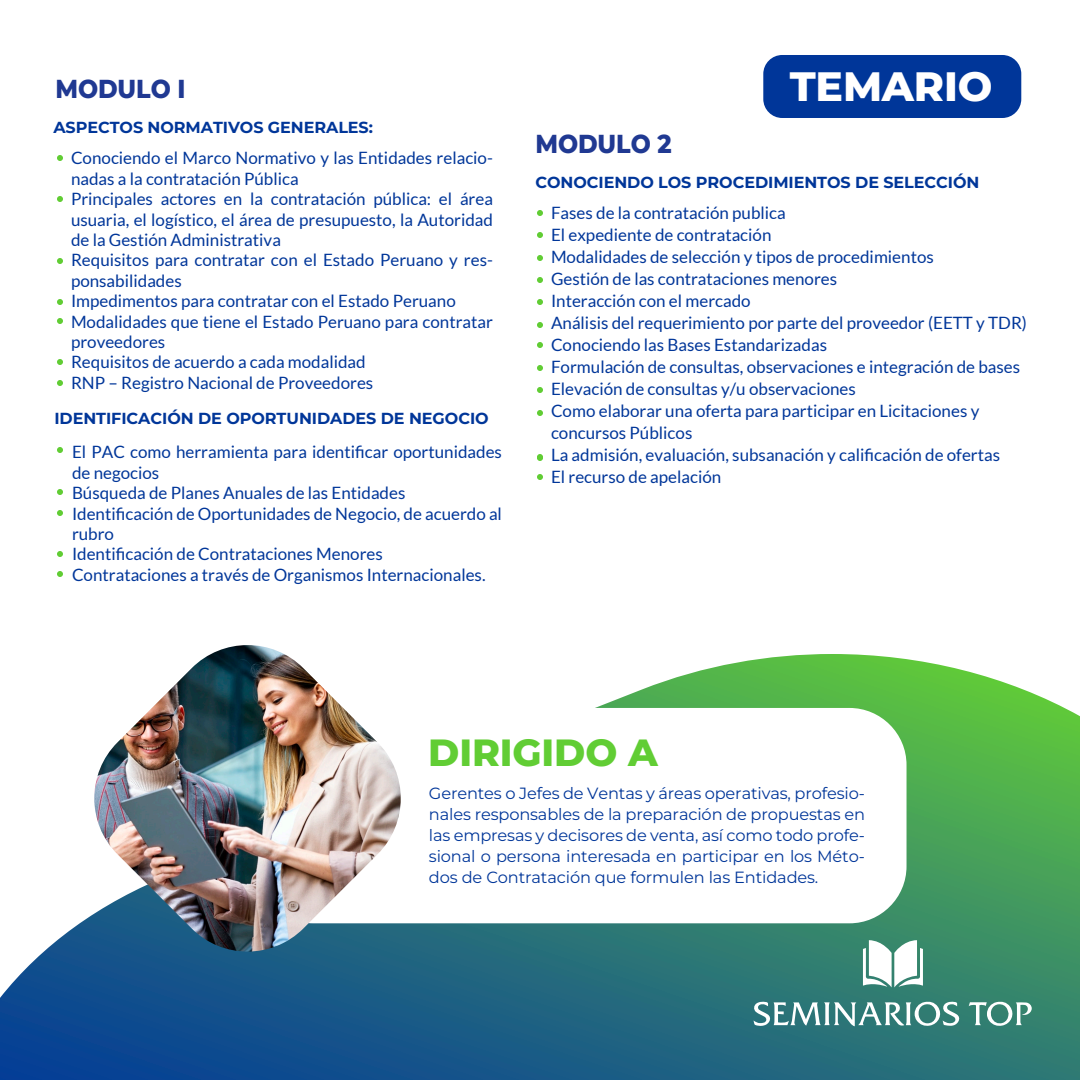
<style>
.page{position:relative;width:1080px;height:1080px;background:#fff}
.page>*{position:absolute;margin:0;border:0;box-sizing:border-box;transform-origin:0 0}
.t1{font:800 41px "Montserrat";letter-spacing:-.005em;color:#fff}
.t2{font:800 37.9px "Montserrat";letter-spacing:-.005em;color:#61cd34}
.t3{font:800 26px "Montserrat";letter-spacing:-.005em;color:#203992;scale:.91 1}
.t4{font:17px/20.4px "Lato";color:#003699}
.t5{font:16.2px/21px "Montserrat";letter-spacing:-.01em;color:#003699;text-align:justify}
.t6{font:700 16px "Montserrat";letter-spacing:-.005em;color:#003699}
</style>
<div class="page">
<svg style="left:0;top:654px;width:1080px;height:426px"></svg>
<svg style="left:969px;top:976px;width:65px;height:50px;background:#529682"></svg>
<svg style="left:753px;top:915px;width:209px;height:111px;background:#549587"></svg>
<div style="left:256px;top:708px;width:651px;height:215px;background:#fff;border-radius:57px"></div>
<img style="left:87px;top:645px;width:319px;height:308px">
<svg style="left:57px;top:155px;width:6px;height:6px"></svg>
<svg style="left:57px;top:196px;width:6px;height:6px"></svg>
<svg style="left:57px;top:258px;width:6px;height:6px"></svg>
<svg style="left:57px;top:318px;width:6px;height:6px"></svg>
<svg style="left:57px;top:359px;width:6px;height:6px"></svg>
<svg style="left:57px;top:380px;width:6px;height:6px"></svg>
<svg style="left:57px;top:447px;width:6px;height:6px"></svg>
<svg style="left:57px;top:489px;width:6px;height:6px"></svg>
<svg style="left:57px;top:510px;width:6px;height:6px"></svg>
<svg style="left:57px;top:551px;width:6px;height:6px"></svg>
<svg style="left:57px;top:571px;width:6px;height:6px"></svg>
<svg style="left:57px;top:299px;width:6px;height:6px"></svg>
<svg style="left:537px;top:210px;width:6px;height:6px"></svg>
<svg style="left:537px;top:255px;width:6px;height:6px"></svg>
<svg style="left:537px;top:277px;width:6px;height:6px"></svg>
<svg style="left:537px;top:299px;width:6px;height:6px"></svg>
<svg style="left:537px;top:232px;width:6px;height:6px"></svg>
<svg style="left:537px;top:322px;width:6px;height:6px"></svg>
<svg style="left:537px;top:365px;width:6px;height:6px"></svg>
<svg style="left:537px;top:387px;width:6px;height:6px"></svg>
<svg style="left:537px;top:454px;width:6px;height:7px"></svg>
<svg style="left:537px;top:474px;width:6px;height:6px"></svg>
<svg style="left:537px;top:410px;width:6px;height:6px"></svg>
<svg style="left:537px;top:342px;width:6px;height:6px"></svg>
<div style="left:763px;top:55px;width:258px;height:63px;background:#003699;border-radius:19px"></div>
<h3 class="t3" style="left:55px;top:70px;width:145px">MODULO I</h3>
<p class="t6" style="left:53px;top:115px;width:321px">ASPECTOS NORMATIVOS GENERALES:</p>
<p class="t4" style="left:71px;top:148px;width:424px">Conociendo el Marco Normativo y las Entidades relacio&shy;nadas a la contratación Pública<br>Principales actores en la contratación pública: el área usuaria, el logístico, el área de presupuesto, la Autoridad de la Gestión Administrativa<br>Requisitos para contratar con el Estado Peruano y res&shy;ponsabilidades<br>Impedimentos para contratar con el Estado Peruano Modalidades que tiene el Estado Peruano para contratar proveedores<br>Requisitos de acuerdo a cada modalidad<br>RNP – Registro Nacional de Proveedores</p>
<p class="t6" style="left:54px;top:406px;width:436px">IDENTIFICACIÓN DE OPORTUNIDADES DE NEGOCIO</p>
<p class="t4" style="left:72px;top:442px;width:432px">El PAC como herramienta para identificar oportunidades de negocios<br>Búsqueda de Planes Anuales de las Entidades Identificación de Oportunidades de Negocio, de acuerdo al rubro<br>Identificación de Contrataciones Menores<br>Contrataciones a través de Organismos Internacionales.</p>
<h3 class="t3" style="left:535px;top:125px;width:151px">MODULO 2</h3>
<h1 class="t1" style="left:790px;top:56px;width:204px">TEMARIO</h1>
<p class="t6" style="left:535px;top:170px;width:446px">CONOCIENDO LOS PROCEDIMIENTOS DE SELECCIÓN</p>
<p class="t4" style="left:551px;top:202px;width:478px;line-height:22px">Fases de la contratación publica<br>El expediente de contratación<br>Modalidades de selección y tipos de procedimientos<br>Gestión de las contrataciones menores<br>Interacción con el mercado<br>Análisis del requerimiento por parte del proveedor (EETT y TDR)<br>Conociendo las Bases Estandarizadas<br>Formulación de consultas, observaciones e integración de bases Elevación de consultas y/u observaciones<br>Como elaborar una oferta para participar en Licitaciones y concursos Públicos<br>La admisión, evaluación, subsanación y calificación de ofertas<br>El recurso de apelación</p>
<h2 class="t2" style="left:428px;top:724px;width:231px">DIRIGIDO A</h2>
<p class="t5" style="left:429px;top:782px;width:438px">Gerentes o Jefes de Ventas y áreas operativas, profesio&shy;nales responsables de la preparación de propuestas en las empresas y decisores de venta, así como todo profe&shy;sional o persona interesada en participar en los Méto&shy;dos de Contratación que formulen las Entidades.</p>
</div>
